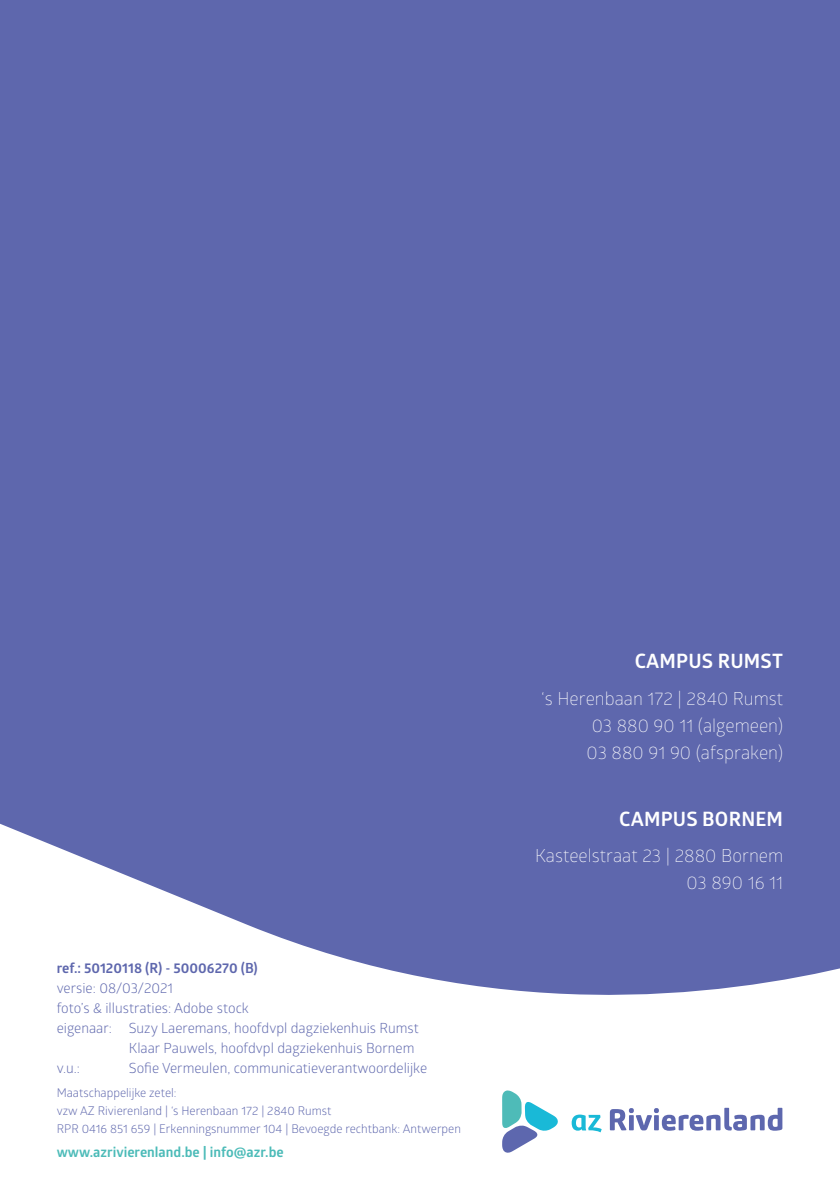
<style>
.page{position:relative;width:840px;height:1191px;background:#fff}
.page>*{position:absolute;margin:0;border:0;box-sizing:border-box;transform-origin:0 0}
.t1{font:700 19.8px "Glober";letter-spacing:.01em;color:#fff}
.t2{font:300 18px/27px "Glober";color:#fff;text-align:justify}
.t3{font:14px "Glober";color:#5e67ad}
.t4{font:700 14px "Glober";color:#4cbbb8}
.t5{font:700 14px "Glober";color:#5e67ad}
.t6{font:12px/18px "Glober";color:#5e67ad}
</style>
<div class="page">
<div style="left:0;top:0;width:839px;height:1191px;background:#5e67ad"></div>
<svg style="left:0;top:823px;width:839px;height:368px;fill:#fff"></svg>
<svg style="left:502px;top:1090px;width:55px;height:62px"></svg>
<svg style="left:571px;top:1114px;width:30px;height:18px"></svg>
<svg style="left:609px;top:1107px;width:173px;height:23px"></svg>
<p class="t5" style="left:57px;top:958px;width:202px">ref.: 50120118 (R) - 50006270 (B)</p>
<p class="t3" style="left:57px;top:978px;width:118px">versie: 08/03/2021</p>
<p class="t3" style="left:57px;top:998px;width:193px">foto’s &amp; illustraties: Adobe stock</p>
<p class="t3" style="left:57px;top:1018px;width:363px">eigenaar: Suzy Laeremans, hoofdvpl dagziekenhuis Rumst</p>
<p class="t3" style="left:129px;top:1038px;width:287px">Klaar Pauwels, hoofdvpl dagziekenhuis Bornem</p>
<p class="t3" style="left:57px;top:1058px;width:25px">v.u.:</p>
<p class="t3" style="left:129px;top:1058px;width:299px">Sofie Vermeulen, communicatieverantwoordelijke</p>
<p class="t6" style="left:57px;top:1083px;width:405px">Maatschappelijke zetel:<br>vzw AZ Rivierenland | ‘s Herenbaan 172 | 2840 Rumst<br>RPR 0416 851 659 | Erkenningsnummer 104 | Bevoegde rechtbank: Antwerpen</p>
<p class="t4" style="left:57px;top:1142px;width:228px">www.azrivierenland.be | info@azr.be</p>
<h1 class="t1" style="left:634px;top:647px;width:150px">CAMPUS RUMST</h1>
<p class="t2" style="left:586px;top:684px;width:198px;text-indent:-45px">‘s Herenbaan 172 | 2840 Rumst 03 880 90 11 (algemeen)<br>03 880 91 90 (afspraken)</p>
<h1 class="t1" style="left:619px;top:804px;width:165px">CAMPUS BORNEM</h1>
<p class="t2" style="left:534px;top:841px;width:249px;text-align:right">Kasteelstraat 23 | 2880 Bornem<br>03 890 16 11</p>
</div>
